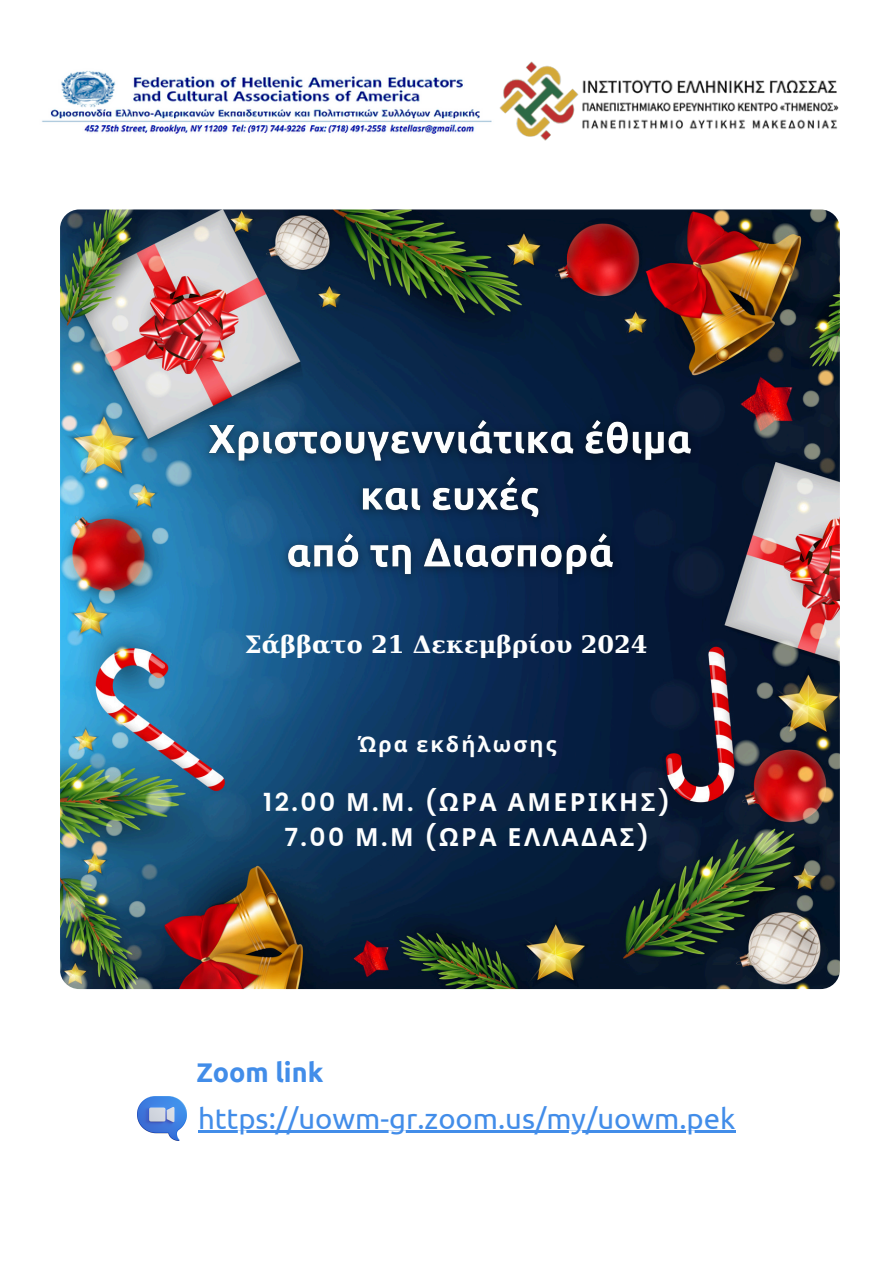
<style>
.page{position:relative;width:894px;height:1264px;background:#fff}
.page>*{position:absolute;margin:0;border:0;box-sizing:border-box;transform-origin:0 0}
.t1{font:29.25px "Ubuntu";color:#428de9}
.t2{font:700 27px "Ubuntu";color:#428de9}
.t3{font:700 24.9px "Noto Sans";letter-spacing:.1em;color:#fdfefe}
.t4{font:700 24px "DejaVu Serif";color:#fdfefe}
.t5{font:700 21.45px "Noto Sans";letter-spacing:.1em;color:#fdfefe}
.s1{font-family:"Poppins";font-weight:600}
</style>
<div class="page">
<img style="left:42px;top:71px;width:443px;height:63px">
<img style="left:138px;top:1096px;width:48px;height:44px">
<img style="left:60px;top:209px;width:779px;height:780px;border-radius:19px">
<img style="left:485px;top:61px;width:354px;height:80px">
<hr style="left:198px;top:1130px;width:537px;height:3px;background:#428de9">
<img style="left:194px;top:405px;width:512px;height:186px">
<h4 class="t4" style="left:245px;top:630px;width:404px">Σάββατο 21 Δεκεμβρίου 2024</h4>
<p class="t5" style="left:358px;top:728px;width:200px">Ώρα εκδήλωσης</p>
<p class="t3" style="left:263px;top:784px;width:408px"><span class="s1">12.00</span> Μ<span class="s1">.</span>Μ<span class="s1">. (</span>ΩΡΑ ΑΜΕΡΙΚΗΣ<span class="s1">)</span></p>
<h5 class="t3" style="left:284px;top:819px;width:366px"><span class="s1">7.00</span> Μ<span class="s1">.</span>Μ <span class="s1">(</span>ΩΡΑ ΕΛΛΑΔΑΣ<span class="s1">)</span></h5>
<p class="t2" style="left:196px;top:1057px;width:128px">Zoom link</p>
<p class="t1" style="left:198px;top:1101px;width:538px">https://uowm-gr.zoom.us/my/uowm.pek</p>
</div>
